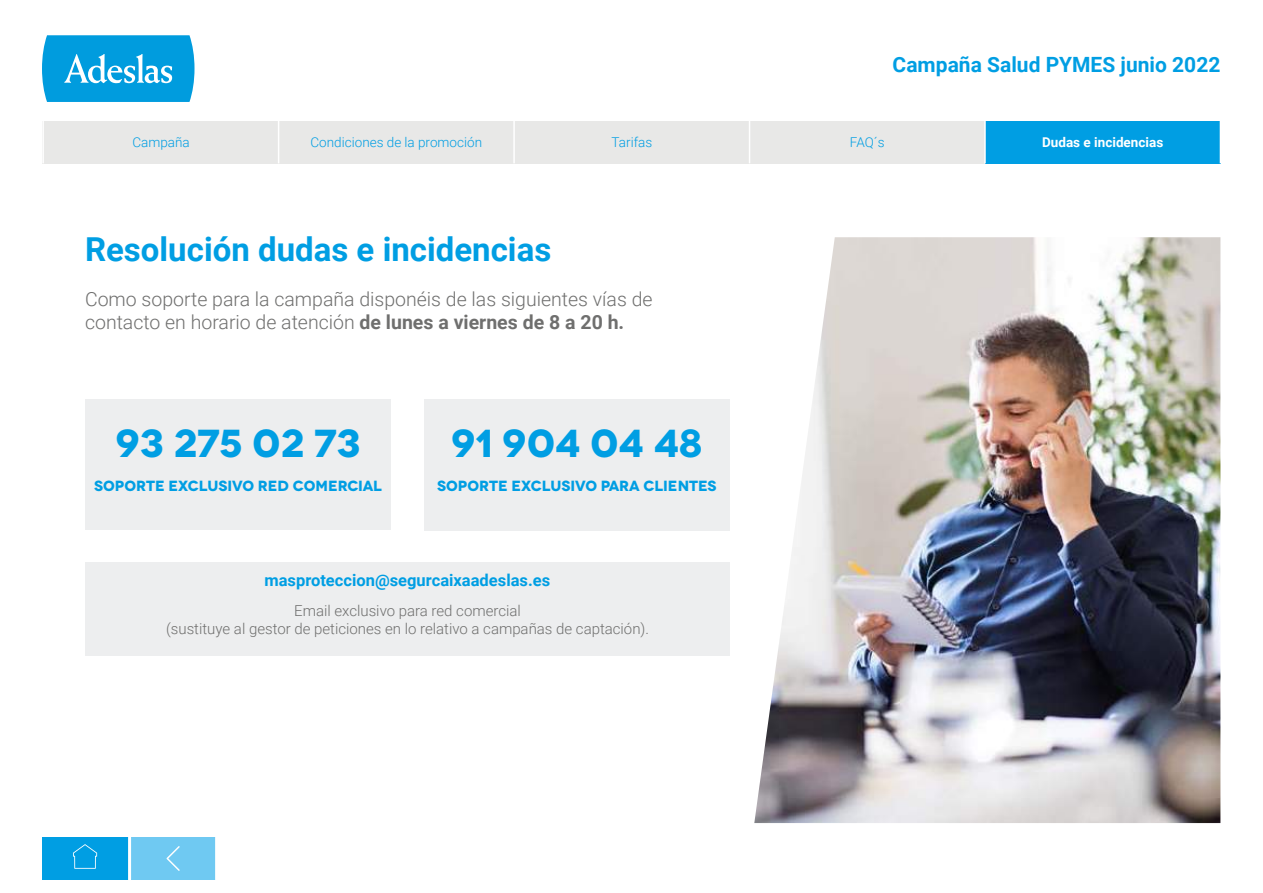
<style>
.page{position:relative;width:1263px;height:893px;background:#fff}
.page>*{position:absolute;margin:0;border:0;box-sizing:border-box;transform-origin:0 0}
.t1{font:700 39px "Novecentowide";color:#009ee3}
.t2{font:700 33px "Roboto";color:#009ee3}
.t3{font:700 21px "Roboto";color:#009ee3}
.t4{font:300 19.5px/23.4px "Roboto";color:#6f6f6e}
.t5{font:700 16.5px "Roboto";color:#009ee3}
.t6{font:300 15px/18px "Roboto";color:#6f6f6e;text-align:center}
.t7{font:700 14.7px "Novecentowide";letter-spacing:-.005em;color:#009ee3}
.t8{font:300 13.5px "Roboto";color:#009ee3}
.t9{font:700 13.5px "Roboto";color:#fff}
.s1{font-weight:700}
</style>
<div class="page">
<svg style="left:42px;top:35px;width:152px;height:67px;background:#1ea7e1"></svg>
<div style="left:86px;top:399px;width:305px;height:130px;background:#edeeef"></div>
<div style="left:86px;top:562px;width:644px;height:93px;background:#edeeef"></div>
<div style="left:424px;top:399px;width:306px;height:131px;background:#edeeef"></div>
<img style="left:754px;top:237px;width:466px;height:586px">
<div style="left:130px;top:837px;width:87px;height:43px;background:#6fc9f2"></div>
<div style="left:43px;top:837px;width:87px;height:43px;background:#009ee3"></div>
<svg style="left:73px;top:844px;width:24px;height:25px"></svg>
<hr style="left:215px;top:837px;width:3px;height:43px;background:#fff">
<svg style="left:166px;top:846px;width:14px;height:25px"></svg>
<hr style="left:128px;top:837px;width:3px;height:43px;background:#fff">
<div style="left:43px;top:121px;width:1177px;height:42px;background:#e8e8e7"></div>
<div style="left:985px;top:121px;width:235px;height:42px;background:#009ee3"></div>
<hr style="left:42px;top:121px;width:2px;height:42px;background:#fff">
<hr style="left:278px;top:121px;width:1px;height:42px;background:#fff">
<hr style="left:513px;top:121px;width:2px;height:42px;background:#fff">
<hr style="left:749px;top:121px;width:1px;height:42px;background:#fff">
<hr style="left:984px;top:121px;width:2px;height:42px;background:#fff">
<p class="t3" style="left:893px;top:50px;width:329px">Campaña Salud PYMES junio 2022</p>
<p class="t8" style="left:132px;top:133px;width:59px">Campaña</p>
<p class="t8" style="left:311px;top:133px;width:173px">Condiciones de la promoción</p>
<p class="t8" style="left:612px;top:133px;width:42px">Tarifas</p>
<p class="t8" style="left:850px;top:133px;width:36px">FAQ´s</p>
<p class="t9" style="left:1042px;top:133px;width:123px">Dudas e incidencias</p>
<h2 class="t2" style="left:85px;top:226px;width:468px">Resolución dudas e incidencias</h2>
<p class="t4" style="left:85px;top:286px;width:569px">Como soporte para la campaña disponéis de las siguientes vías de contacto en horario de atención <span class="s1">de lunes a viernes de 8 a 20 h.</span></p>
<h1 class="t1" style="left:116px;top:419px;width:246px">93 275 02 73</h1>
<p class="t7" style="left:94px;top:476px;width:289px">SOPORTE EXCLUSIVO RED COMERCIAL</p>
<h1 class="t1" style="left:452px;top:419px;width:252px">91 904 04 48</h1>
<p class="t7" style="left:437px;top:476px;width:281px">SOPORTE EXCLUSIVO PARA CLIENTES</p>
<p class="t5" style="left:264px;top:568px;width:287px">masproteccion@segurcaixaadeslas.es</p>
<p class="t6" style="left:166px;top:601px;width:484px">Email exclusivo para red comercial<br>(sustituye al gestor de peticiones en lo relativo a campañas de captación).</p>
</div>
